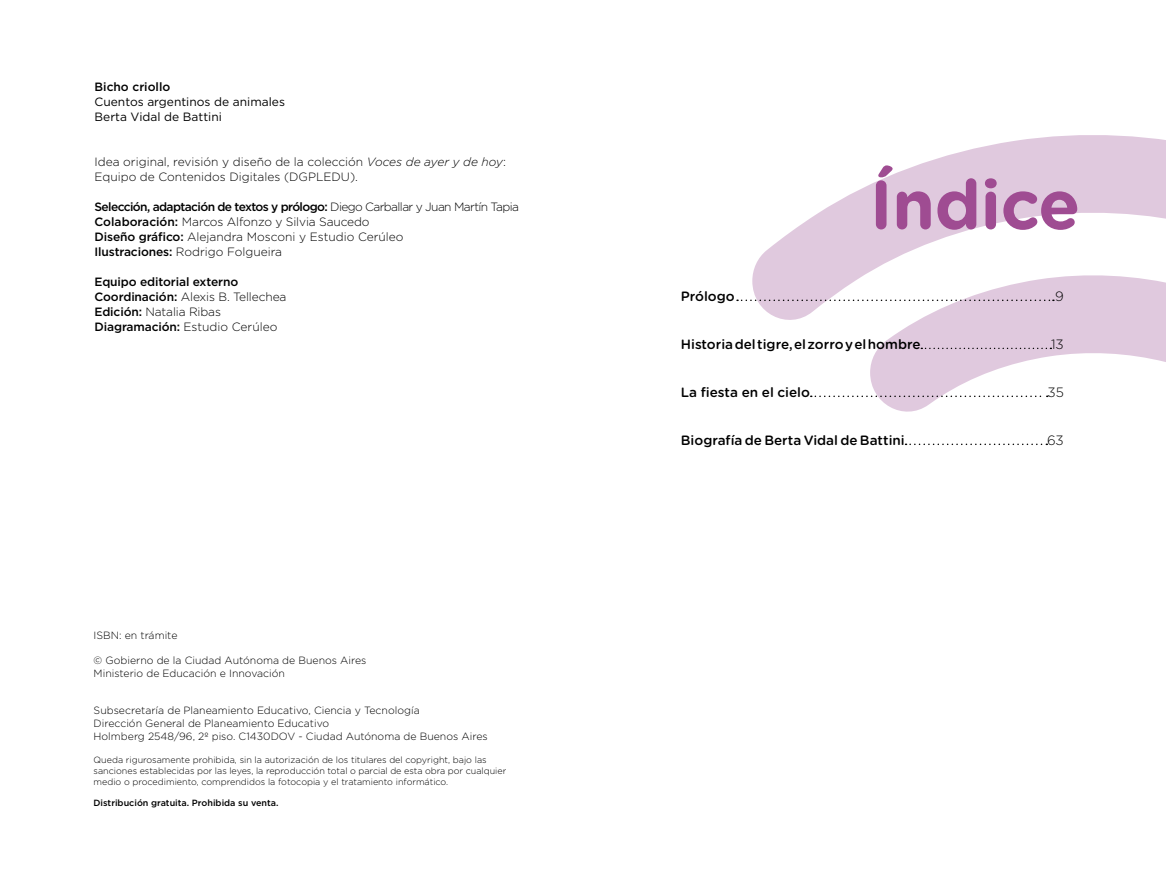
<style>
.page{position:relative;width:1166px;height:893px;background:#fff}
.page>*{position:absolute;margin:0;border:0;box-sizing:border-box;transform-origin:0 0}
.t1{font:700 69px "Gotham Rounded";letter-spacing:-.01em;color:#9f4c92}
.t2{font:500 13.5px "Gotham Rounded";color:#000}
.t3{font:300 13.5px "Gotham Rounded";color:#000}
.t4{font:300 12px/15px "Gotham";color:#000}
.t5{font:500 12px/15px "Gotham";letter-spacing:-.01em;color:#000}
.t6{font:12px/15px "Gotham";color:#000}
.t7{font:300 10.5px/12.6px "Gotham";color:#000}
.t8{font:300 9px/10.8px "Gotham";color:#000}
.t9{font:500 9px "Gotham";color:#000}
.s1{font-style:italic}
.s2{font-weight:500}
.s3{font-weight:300}
</style>
<div class="page">
<svg style="left:752px;top:135px;width:413px;height:185px;fill:#e0c9de"></svg>
<svg style="left:869px;top:274px;width:296px;height:138px;fill:#e0c9de"></svg>
<svg style="left:736px;top:300px;width:317px;height:1px"></svg>
<svg style="left:921px;top:348px;width:130px;height:1px"></svg>
<svg style="left:810px;top:396px;width:237px;height:1px"></svg>
<svg style="left:905px;top:444px;width:141px;height:1px"></svg>
<p class="t5" style="left:94px;top:79px;width:77px">Bicho criollo</p>
<p class="t6" style="left:94px;top:94px;width:192px">Cuentos argentinos de animales<br>Berta Vidal de Battini</p>
<p class="t4" style="left:94px;top:154px;width:413px">Idea original, revisión y diseño de la colección <span class="s1">Voces de ayer y de hoy</span>:<br>Equipo de Contenidos Digitales (DGPLEDU).</p>
<p class="t4" style="left:94px;top:199px;width:426px"><span class="s2">Selección, adaptación de textos y prólogo:</span> Diego Carballar y Juan Martín Tapia <span class="s2">Colaboración:</span> Marcos Alfonzo y Silvia Saucedo<br><span class="s2">Diseño gráfico:</span> Alejandra Mosconi y Estudio Cerúleo<br><span class="s2">Ilustraciones:</span> Rodrigo Folgueira</p>
<p class="t5" style="left:94px;top:274px;width:193px">Equipo editorial externo<br>Coordinación: <span class="s3">Alexis B. Tellechea<br></span>Edición: <span class="s3">Natalia Ribas<br></span>Diagramación: <span class="s3">Estudio Cerúleo</span></p>
<p class="t7" style="left:94px;top:628px;width:85px">ISBN: en trámite</p>
<p class="t7" style="left:94px;top:654px;width:274px">© Gobierno de la Ciudad Autónoma de Buenos Aires<br>Ministerio de Educación e Innovación</p>
<p class="t7" style="left:94px;top:704px;width:395px">Subsecretaría de Planeamiento Educativo, Ciencia y Tecnología<br>Dirección General de Planeamiento Educativo<br>Holmberg 2548/96, 2º piso. C1430DOV - Ciudad Autónoma de Buenos Aires</p>
<p class="t8" style="left:94px;top:754px;width:414px">Queda rigurosamente prohibida, sin la autorización de los titulares del copyright, bajo las sanciones establecidas por las leyes, la reproducción total o parcial de esta obra por cualquier medio o procedimiento, comprendidos la fotocopia y el tratamiento informático.</p>
<p class="t9" style="left:94px;top:797px;width:186px">Distribución gratuita. Prohibida su venta.</p>
<h1 class="t1" style="left:869px;top:154px;width:212px">Índice</h1>
<p class="t2" style="left:680px;top:287px;width:55px">Prólogo</p>
<p class="t3" style="left:1054px;top:287px;width:10px">9</p>
<p class="t2" style="left:680px;top:335px;width:241px">Historia del tigre, el zorro y el hombre</p>
<p class="t3" style="left:1050px;top:335px;width:14px">13</p>
<p class="t2" style="left:680px;top:383px;width:131px">La fiesta en el cielo</p>
<p class="t3" style="left:1047px;top:383px;width:18px">35</p>
<p class="t2" style="left:680px;top:431px;width:225px">Biografía de Berta Vidal de Battini</p>
<p class="t3" style="left:1046px;top:431px;width:18px">63</p>
</div>
